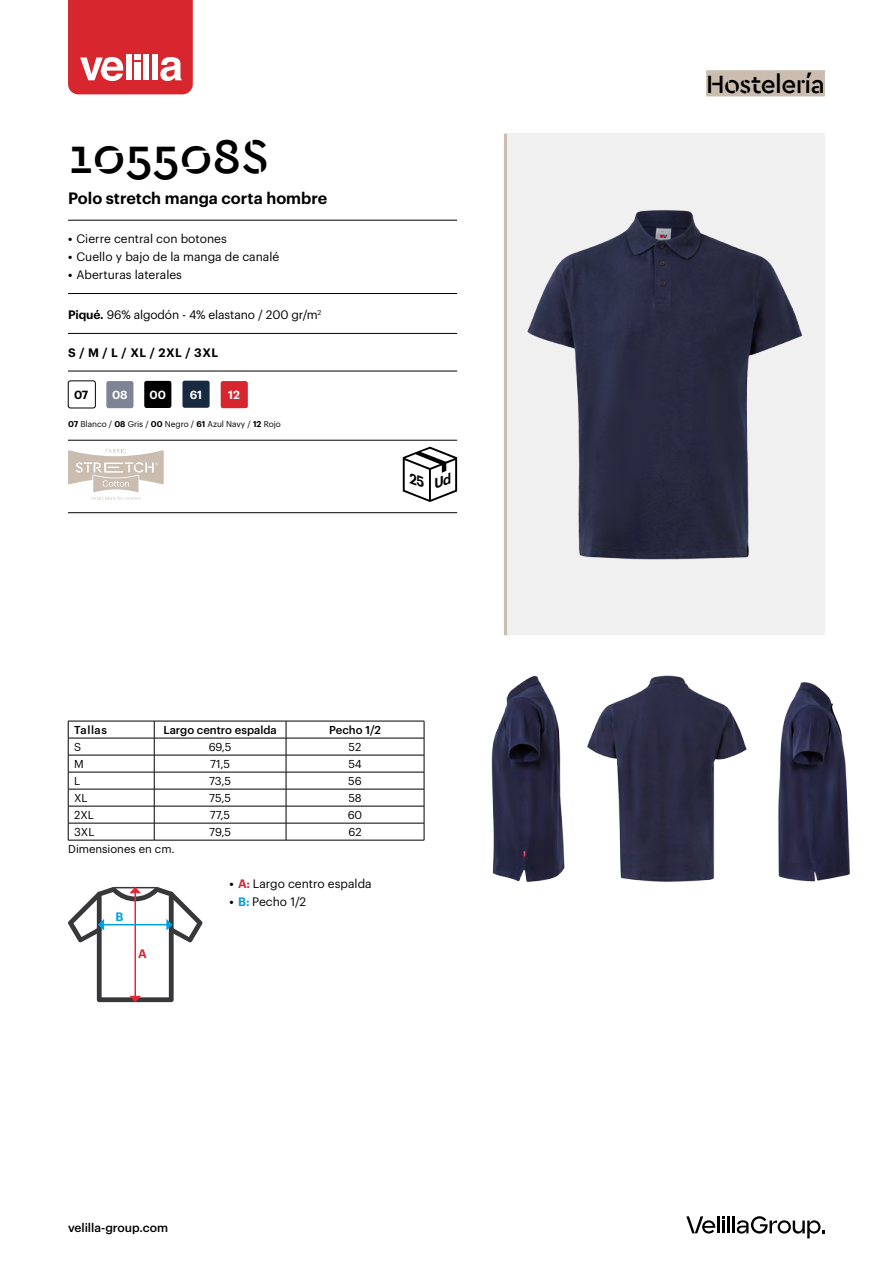
<style>
.page{position:relative;width:893px;height:1263px;background:#fff}
.page>*{position:absolute;margin:0;border:0;box-sizing:border-box;transform-origin:0 0}
.t1{font:500 49.5px "Cera Stencil";color:#000}
.t2{font:500 26.25px "Cera Stencil";letter-spacing:-.02em;color:#000}
.t3{font:600 16.2px "Graphik";color:#000}
.t4{font:12px "Graphik";color:#000}
.t5{font:500 12px "Graphik";color:#000}
.t6{font:600 12px "Graphik";letter-spacing:.04em;color:#000}
.t7{font:600 12px "Graphik";color:#d8262e}
.t8{font:600 12px "Graphik";color:#009fe3}
.t9{font:600 11.55px "Graphik";color:#fff}
.t10{font:600 11.55px "Graphik";color:#000}
.t11{font:11.25px "Graphik";color:#000}
.t12{font:500 11.25px "Graphik";color:#000}
.t13{font:8.25px "Graphik";color:#000}
.s1{font-weight:600}
.s2{font-weight:600;color:#d8262e}
.s3{font-weight:600;color:#009fe3}
</style>
<div class="page">
<svg style="left:68px;top:0;width:125px;height:94px;background:#dd434a"></svg>
<hr style="left:717px;top:1216px;width:3px;height:17px;background:#000">
<hr style="left:727px;top:1216px;width:3px;height:17px;background:#000">
<svg style="left:722px;top:1216px;width:3px;height:17px"></svg>
<svg style="left:686px;top:1216px;width:29px;height:17px"></svg>
<svg style="left:733px;top:1216px;width:92px;height:22px"></svg>
<img style="left:491px;top:676px;width:74px;height:206px">
<img style="left:778px;top:682px;width:72px;height:200px">
<img style="left:587px;top:675px;width:160px;height:207px">
<div style="left:505px;top:134px;width:320px;height:501px;background:#f0f0f1"></div>
<img style="left:527px;top:210px;width:276px;height:350px">
<hr style="left:504px;top:134px;width:3px;height:501px;background:#cabdb0">
<div style="left:706px;top:70px;width:119px;height:26px;background:#cabdb0"></div>
<svg style="left:68px;top:887px;width:135px;height:115px"></svg>
<hr style="left:154px;top:721px;width:132px;height:1px;background:#000">
<hr style="left:286px;top:721px;width:138px;height:1px;background:#000">
<hr style="left:68px;top:738px;width:86px;height:1px;background:#000">
<hr style="left:154px;top:738px;width:132px;height:1px;background:#000">
<hr style="left:286px;top:738px;width:138px;height:1px;background:#000">
<hr style="left:68px;top:755px;width:86px;height:1px;background:#000">
<hr style="left:154px;top:755px;width:132px;height:1px;background:#000">
<hr style="left:286px;top:755px;width:138px;height:1px;background:#000">
<hr style="left:68px;top:772px;width:86px;height:1px;background:#000">
<hr style="left:154px;top:772px;width:132px;height:1px;background:#000">
<hr style="left:286px;top:772px;width:138px;height:1px;background:#000">
<hr style="left:68px;top:789px;width:86px;height:1px;background:#000">
<hr style="left:154px;top:789px;width:132px;height:1px;background:#000">
<hr style="left:286px;top:789px;width:138px;height:1px;background:#000">
<hr style="left:68px;top:806px;width:86px;height:1px;background:#000">
<hr style="left:154px;top:806px;width:132px;height:1px;background:#000">
<hr style="left:286px;top:806px;width:138px;height:1px;background:#000">
<hr style="left:68px;top:823px;width:86px;height:1px;background:#000">
<hr style="left:154px;top:823px;width:132px;height:1px;background:#000">
<svg style="left:154px;top:721px;width:1px;height:119px"></svg>
<hr style="left:286px;top:823px;width:138px;height:1px;background:#000">
<svg style="left:286px;top:721px;width:1px;height:119px"></svg>
<svg style="left:424px;top:721px;width:1px;height:119px"></svg>
<hr style="left:68px;top:840px;width:86px;height:1px;background:#000">
<hr style="left:154px;top:840px;width:132px;height:1px;background:#000">
<hr style="left:286px;top:840px;width:138px;height:1px;background:#000">
<hr style="left:68px;top:721px;width:86px;height:1px;background:#000">
<svg style="left:68px;top:721px;width:1px;height:119px"></svg>
<hr style="left:68px;top:220px;width:389px;height:1px;background:#000">
<hr style="left:68px;top:293px;width:389px;height:1px;background:#000">
<hr style="left:68px;top:333px;width:389px;height:1px;background:#000">
<hr style="left:68px;top:371px;width:389px;height:1px;background:#000">
<hr style="left:68px;top:440px;width:389px;height:1px;background:#000">
<hr style="left:68px;top:512px;width:389px;height:1px;background:#000">
<div style="left:68px;top:381px;width:28px;height:27px;border:1px solid #000;border-radius:2px"></div>
<div style="left:182px;top:381px;width:28px;height:27px;background:#172a41;border-radius:2px"></div>
<div style="left:144px;top:381px;width:27px;height:27px;background:#000;border-radius:2px"></div>
<div style="left:106px;top:381px;width:27px;height:27px;background:#7e8494;border-radius:2px"></div>
<div style="left:221px;top:381px;width:27px;height:27px;background:#d8262e;border-radius:2px"></div>
<svg style="left:68px;top:449px;width:96px;height:51px"></svg>
<svg style="left:403px;top:447px;width:54px;height:55px"></svg>
<h1 class="t1" style="left:68px;top:124px;width:203px">105508S</h1>
<h3 class="t3" style="left:68px;top:186px;width:261px">Polo stretch manga corta hombre</h3>
<p class="t4" style="left:68px;top:230px;width:160px"><span class="s1">•</span> Cierre central con botones</p>
<p class="t4" style="left:68px;top:248px;width:213px"><span class="s1">•</span> Cuello y bajo de la manga de canalé</p>
<p class="t4" style="left:68px;top:266px;width:116px"><span class="s1">•</span> Aberturas laterales</p>
<p class="t4" style="left:68px;top:306px;width:255px"><span class="s1">Piqué.</span> 96% algodón - 4% elastano / 200 gr/m<sup>2</sup></p>
<p class="t6" style="left:68px;top:343px;width:152px">S / M / L / XL / 2XL / 3XL</p>
<p class="t10" style="left:74px;top:386px;width:16px">07</p>
<p class="t9" style="left:112px;top:386px;width:17px">08</p>
<p class="t9" style="left:150px;top:386px;width:18px">00</p>
<p class="t9" style="left:190px;top:386px;width:14px">61</p>
<p class="t9" style="left:228px;top:386px;width:13px">12</p>
<p class="t13" style="left:68px;top:418px;width:214px"><span class="s1">07</span> Blanco / <span class="s1">08</span> Gris / <span class="s1">00</span> Negro / <span class="s1">61</span> Azul Navy / <span class="s1">12</span> Rojo</p>
<p class="t12" style="left:74px;top:721px;width:34px">Tallas</p>
<p class="t12" style="left:163px;top:721px;width:115px">Largo centro espalda</p>
<p class="t12" style="left:329px;top:721px;width:53px">Pecho 1/2</p>
<p class="t11" style="left:74px;top:739px;width:9px">S</p>
<p class="t11" style="left:209px;top:739px;width:24px">69,5</p>
<p class="t11" style="left:349px;top:739px;width:14px">52</p>
<p class="t11" style="left:74px;top:756px;width:11px">M</p>
<p class="t11" style="left:210px;top:756px;width:21px">71,5</p>
<p class="t11" style="left:348px;top:756px;width:15px">54</p>
<p class="t11" style="left:74px;top:773px;width:8px">L</p>
<p class="t11" style="left:209px;top:773px;width:23px">73,5</p>
<p class="t11" style="left:348px;top:773px;width:15px">56</p>
<p class="t11" style="left:74px;top:790px;width:15px">XL</p>
<p class="t11" style="left:209px;top:790px;width:23px">75,5</p>
<p class="t11" style="left:348px;top:790px;width:15px">58</p>
<p class="t11" style="left:74px;top:807px;width:21px">2XL</p>
<p class="t11" style="left:210px;top:807px;width:22px">77,5</p>
<p class="t11" style="left:348px;top:807px;width:16px">60</p>
<p class="t11" style="left:74px;top:824px;width:22px">3XL</p>
<p class="t11" style="left:209px;top:824px;width:23px">79,5</p>
<p class="t11" style="left:348px;top:824px;width:15px">62</p>
<p class="t11" style="left:68px;top:841px;width:108px">Dimensiones en cm.</p>
<p class="t8" style="left:116px;top:908px;width:9px">B</p>
<p class="t7" style="left:138px;top:945px;width:10px">A</p>
<p class="t4" style="left:230px;top:875px;width:144px"><span class="s1">•</span> <span class="s2">A:</span> Largo centro espalda</p>
<p class="t4" style="left:230px;top:893px;width:78px"><span class="s1">•</span> <span class="s3">B:</span> Pecho 1/2</p>
<p class="t5" style="left:68px;top:1218px;width:101px">velilla-group.com</p>
<h2 class="t2" style="left:706px;top:67px;width:120px">Hostelería</h2>
</div>
